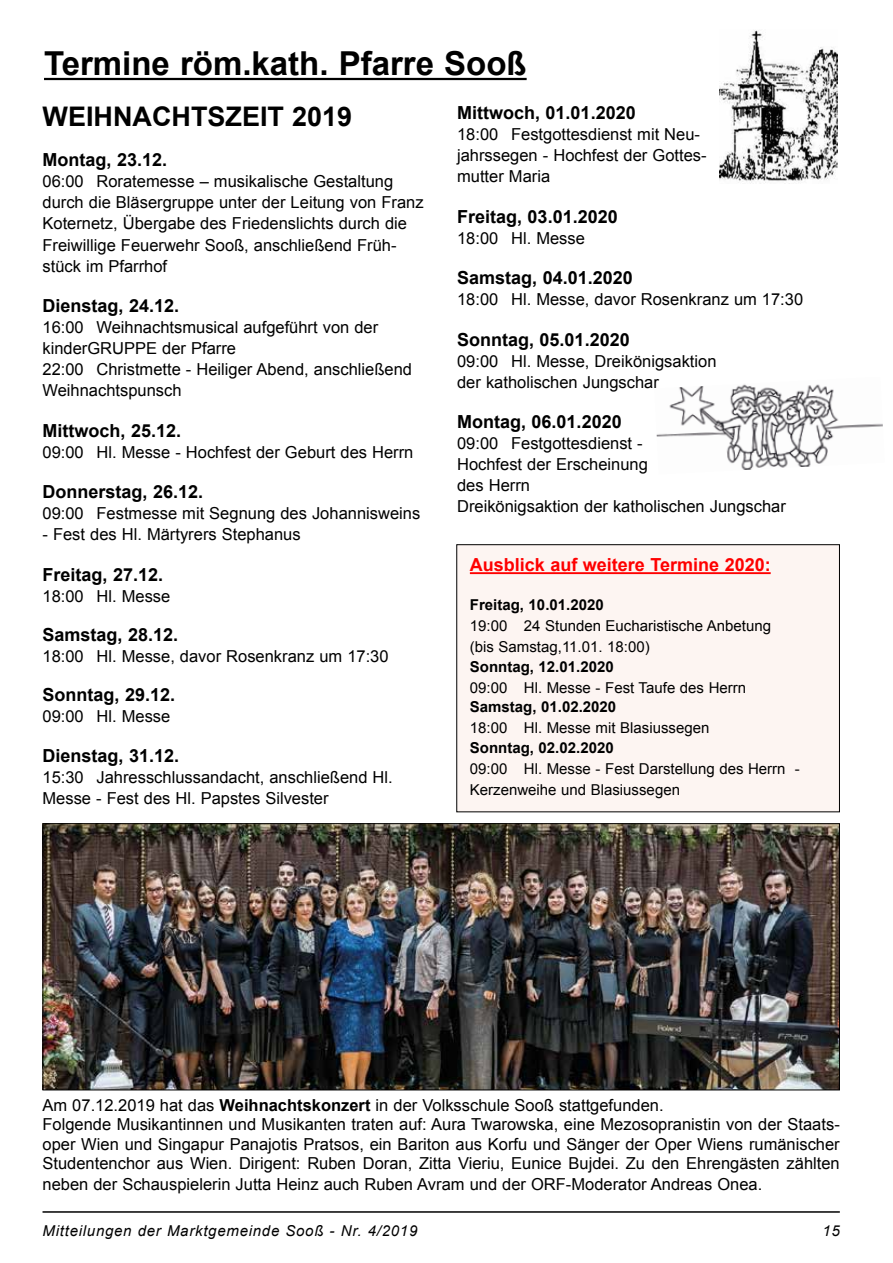
<style>
.page{position:relative;width:893px;height:1263px;background:#fff}
.page>*{position:absolute;margin:0;border:0;box-sizing:border-box;transform-origin:0 0}
.t1{font:700 33px "Arial";color:#000}
.t2{font:700 27px "Arial";color:#000}
.t3{font:700 18px "Arial";color:#000}
.t4{font:700 18px "Arial";color:#f00}
.t5{font:16.5px/21px "Arial";color:#000}
.t6{font:15px/21px "Arial";color:#000}
.t7{font:700 15px "Arial";color:#000}
.t8{font:italic 15px "Arial";letter-spacing:.05em;color:#000}
.s1{font-weight:700}
</style>
<div class="page">
<hr style="left:43px;top:1211px;width:797px;height:2px;background:#000">
<hr style="left:44px;top:78px;width:483px;height:2px;background:#000">
<img style="left:720px;top:30px;width:117px;height:153px">
<img style="left:656px;top:384px;width:227px;height:86px">
<img style="left:45px;top:825px;width:793px;height:263px">
<div style="left:457px;top:545px;width:382px;height:267px;background:#fdf5f2"></div>
<div style="left:456px;top:544px;width:384px;height:268px;border:1px solid #000"></div>
<hr style="left:470px;top:572px;width:301px;height:2px;background:#f00">
<h1 class="t1" style="left:44px;top:42px;width:484px">Termine röm.kath. Pfarre Sooß</h1>
<h2 class="t2" style="left:43px;top:98px;width:311px">WEIHNACHTSZEIT 2019</h2>
<p class="t3" style="left:43px;top:148px;width:126px">Montag, 23.12.</p>
<p class="t5" style="left:43px;top:171px;width:383px">06:00 Roratemesse – musikalische Gestaltung durch die Bläsergruppe unter der Leitung von Franz Koternetz, Übergabe des Friedenslichts durch die Freiwillige Feuerwehr Sooß, anschließend Früh&shy;stück im Pfarrhof</p>
<p class="t3" style="left:43px;top:294px;width:138px">Dienstag, 24.12.</p>
<p class="t5" style="left:43px;top:317px;width:371px">16:00 Weihnachtsmusical aufgeführt von der kinderGRUPPE der Pfarre<br>22:00 Christmette - Heiliger Abend, anschließend Weihnachtspunsch</p>
<p class="t3" style="left:43px;top:418px;width:140px">Mittwoch, 25.12.</p>
<p class="t5" style="left:43px;top:441px;width:372px">09:00 Hl. Messe - Hochfest der Geburt des Herrn</p>
<p class="t3" style="left:43px;top:480px;width:162px">Donnerstag, 26.12.</p>
<p class="t5" style="left:43px;top:503px;width:379px">09:00 Festmesse mit Segnung des Johannisweins</p>
<p class="t5" style="left:43px;top:524px;width:260px">- Fest des Hl. Märtyrers Stephanus</p>
<p class="t3" style="left:43px;top:562px;width:122px">Freitag, 27.12.</p>
<p class="t5" style="left:43px;top:585px;width:129px">18:00 Hl. Messe</p>
<p class="t3" style="left:43px;top:622px;width:137px">Samstag, 28.12.</p>
<p class="t5" style="left:43px;top:645px;width:348px">18:00 Hl. Messe, davor Rosenkranz um 17:30</p>
<p class="t3" style="left:43px;top:682px;width:134px">Sonntag, 29.12.</p>
<p class="t5" style="left:43px;top:705px;width:129px">09:00 Hl. Messe</p>
<p class="t3" style="left:43px;top:744px;width:138px">Dienstag, 31.12.</p>
<p class="t5" style="left:43px;top:767px;width:352px">15:30 Jahresschlussandacht, anschließend Hl.<br>Messe - Fest des Hl. Papstes Silvester</p>
<p class="t3" style="left:457px;top:101px;width:180px">Mittwoch, 01.01.2020</p>
<p class="t5" style="left:457px;top:124px;width:251px">18:00 Festgottesdienst mit Neu&shy;jahrssegen - Hochfest der Gottes&shy;mutter Maria</p>
<p class="t3" style="left:457px;top:205px;width:162px">Freitag, 03.01.2020</p>
<p class="t5" style="left:457px;top:228px;width:129px">18:00 Hl. Messe</p>
<p class="t3" style="left:457px;top:266px;width:177px">Samstag, 04.01.2020</p>
<p class="t5" style="left:457px;top:289px;width:348px">18:00 Hl. Messe, davor Rosenkranz um 17:30</p>
<p class="t3" style="left:457px;top:328px;width:174px">Sonntag, 05.01.2020</p>
<p class="t5" style="left:457px;top:351px;width:261px">09:00 Hl. Messe, Dreikönigsaktion der katholischen Jungschar</p>
<p class="t3" style="left:457px;top:410px;width:166px">Montag, 06.01.2020</p>
<p class="t5" style="left:457px;top:433px;width:330px">09:00 Festgottesdienst -<br>Hochfest der Erscheinung<br>des Herrn<br>Dreikönigsaktion der katholischen Jungschar</p>
<p class="t4" style="left:470px;top:553px;width:302px">Ausblick auf weitere Termine 2020:</p>
<p class="t7" style="left:470px;top:595px;width:135px">Freitag, 10.01.2020</p>
<p class="t6" style="left:470px;top:616px;width:303px">19:00 24 Stunden Eucharistische Anbetung (bis Samstag,11.01. 18:00)</p>
<p class="t7" style="left:470px;top:656px;width:145px">Sonntag, 12.01.2020</p>
<p class="t6" style="left:470px;top:677px;width:278px">09:00 Hl. Messe - Fest Taufe des Herrn</p>
<p class="t7" style="left:470px;top:697px;width:148px">Samstag, 01.02.2020</p>
<p class="t6" style="left:470px;top:718px;width:241px">18:00 Hl. Messe mit Blasiussegen</p>
<p class="t7" style="left:470px;top:737px;width:145px">Sonntag, 02.02.2020</p>
<p class="t6" style="left:470px;top:758px;width:331px">09:00 Hl. Messe - Fest Darstellung des Herrn -<br>Kerzenweihe und Blasiussegen</p>
<p class="t5" style="left:43px;top:1095px;width:799px;line-height:19.5px">Am 07.12.2019 hat das <span class="s1">Weihnachtskonzert</span> in der Volksschule Sooß stattgefunden.<br>Folgende Musikantinnen und Musikanten traten auf: Aura Twarowska, eine Mezosopranistin von der Staats&shy;oper Wien und Singapur Panajotis Pratsos, ein Bariton aus Korfu und Sänger der Oper Wiens rumänischer Studentenchor aus Wien. Dirigent: Ruben Doran, Zitta Vieriu, Eunice Bujdei. Zu den Ehrengästen zählten</p>
<p class="t5" style="left:43px;top:1174px;width:721px">neben der Schauspielerin Jutta Heinz auch Ruben Avram und der ORF-Moderator Andreas Onea.</p>
<p class="t8" style="left:43px;top:1221px;width:376px">Mitteilungen der Marktgemeinde Sooß - Nr. 4/2019</p>
<p class="t8" style="left:822px;top:1221px;width:19px">15</p>
</div>
